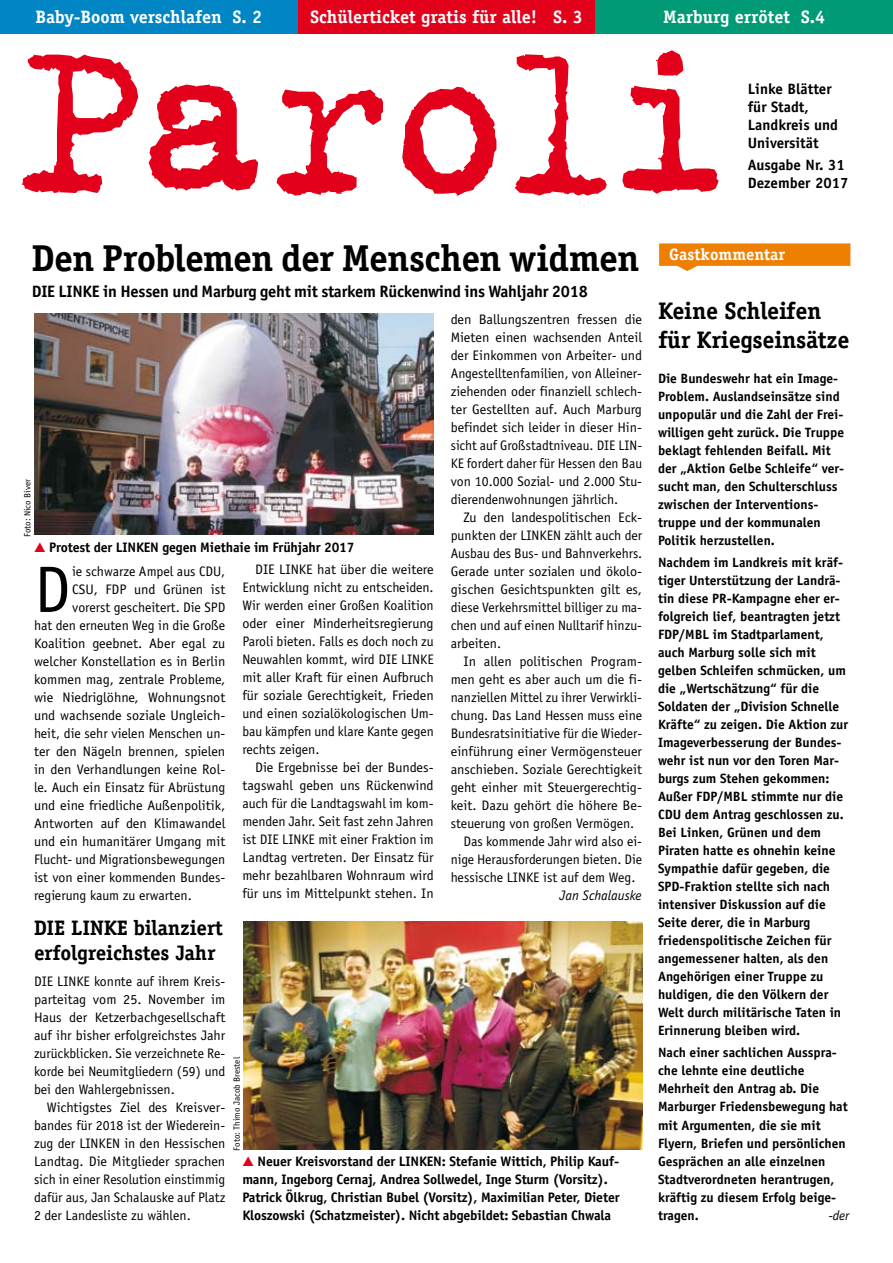
<style>
.page{position:relative;width:893px;height:1263px;background:#fff}
.page>*{position:absolute;margin:0;border:0;box-sizing:border-box;transform-origin:0 0}
.t1{font:65.85px "Officina Sans";color:#000}
.t2{font:700 37.5px "Officina Serif";letter-spacing:-.025em;color:#000}
.t3{font:700 24px/28.5px "Officina Serif";letter-spacing:-.01em;color:#000}
.t4{font:700 21px/25px "Officina Serif";letter-spacing:-.01em;color:#000}
.t5{font:700 18px "Officina Serif";color:#fff}
.t6{font:700 16.5px "Officina Sans";letter-spacing:-.015em;color:#000}
.t7{font:700 16.5px "Officina Serif";color:#fff}
.t8{font:700 15px/18px "Officina Sans";color:#000}
.t9{font:13.8px/18px "Officina Sans";color:#000;text-align:justify}
.t10{font:700 13.8px/18px "Officina Sans";letter-spacing:-.01em;color:#000}
.t11{font:italic 13.8px "Officina Sans";color:#000}
.t12{font:700 13.5px/18px "Officina Sans";color:#000}
.t13{font:italic 13.5px "Officina Sans";color:#000}
.t14{font:9px "Officina Sans";color:#000}
.s1{font-family:"European Pi Three";font-weight:400;color:#e2001a}
</style>
<div class="page">
<div style="left:298px;top:0;width:297px;height:34px;background:#e2001a"></div>
<div style="left:595px;top:0;width:298px;height:34px;background:#009b76"></div>
<div style="left:0;top:0;width:298px;height:34px;background:#0085c5"></div>
<svg style="left:22px;top:50px;width:697px;height:146px"></svg>
<svg style="left:659px;top:243px;width:191px;height:28px"></svg>
<img style="left:243px;top:921px;width:399px;height:229px">
<img style="left:34px;top:313px;width:400px;height:221px">
<h3 class="t5" style="left:35px;top:6px;width:228px">Baby-Boom verschlafen S. 2</h3>
<h3 class="t5" style="left:310px;top:6px;width:274px">Schülerticket gratis für alle! S. 3</h3>
<h3 class="t5" style="left:663px;top:6px;width:163px">Marburg errötet S.4</h3>
<p class="t8" style="left:748px;top:79px;width:92px">Linke Blätter für Stadt,<br>Landkreis und<br>Universität</p>
<p class="t8" style="left:748px;top:156px;width:102px">Ausgabe Nr. 31<br>Dezember 2017</p>
<h2 class="t2" style="left:32px;top:235px;width:609px">Den Problemen der Menschen widmen</h2>
<p class="t6" style="left:32px;top:281px;width:557px">DIE LINKE in Hessen und Marburg geht mit starkem Rückenwind ins Wahljahr 2018</p>
<p class="t14" style="left:22px;top:537px;width:59px;rotate:-90deg">Foto: Nico Biver</p>
<p class="t10" style="left:34px;top:538px;width:322px"><span class="s1">G</span> Protest der LINKEN gegen Miethaie im Frühjahr 2017</p>
<h1 class="t1" style="left:34px;top:551px;width:38px">D</h1>
<p class="t9" style="left:72px;top:562px;width:155px">ie schwarze Ampel aus CDU,</p>
<p class="t9" style="left:72px;top:580px;width:155px">CSU, FDP und Grünen ist</p>
<p class="t9" style="left:72px;top:598px;width:155px">vorerst gescheitert. Die SPD</p>
<p class="t9" style="left:34px;top:616px;width:193px">hat den erneuten Weg in die Große</p>
<p class="t9" style="left:34px;top:634px;width:193px">Koalition geebnet. Aber egal zu</p>
<p class="t9" style="left:34px;top:652px;width:193px">welcher Konstellation es in Berlin</p>
<p class="t9" style="left:34px;top:670px;width:193px">kommen mag, zentrale Probleme,</p>
<p class="t9" style="left:34px;top:688px;width:193px">wie Niedriglöhne, Wohnungsnot</p>
<p class="t9" style="left:34px;top:706px;width:193px">und wachsende soziale Ungleich-</p>
<p class="t9" style="left:34px;top:724px;width:193px">heit, die sehr vielen Menschen un-</p>
<p class="t9" style="left:34px;top:742px;width:193px">ter den Nägeln brennen, spielen</p>
<p class="t9" style="left:34px;top:760px;width:193px">in den Verhandlungen keine Rol-</p>
<p class="t9" style="left:34px;top:778px;width:193px">le. Auch ein Einsatz für Abrüstung</p>
<p class="t9" style="left:34px;top:796px;width:193px">und eine friedliche Außenpolitik,</p>
<p class="t9" style="left:34px;top:814px;width:193px">Antworten auf den Klimawandel</p>
<p class="t9" style="left:34px;top:832px;width:193px">und ein humanitärer Umgang mit</p>
<p class="t9" style="left:34px;top:850px;width:193px">Flucht- und Migrationsbewegungen</p>
<p class="t9" style="left:34px;top:868px;width:193px">ist von einer kommenden Bundes-</p>
<p class="t9" style="left:34px;top:886px;width:159px">regierung kaum zu erwarten.</p>
<h3 class="t4" style="left:34px;top:915px;width:190px">DIE LINKE bilanziert erfolgreichstes Jahr</h3>
<p class="t9" style="left:242px;top:560px;width:193px;text-indent:13px">DIE LINKE hat über die weitere Entwicklung nicht zu entscheiden.<br>Wir werden einer Großen Koalition oder einer Minderheitsregierung Paroli bieten. Falls es doch noch zu Neuwahlen kommt, wird DIE LINKE mit aller Kraft für einen Aufbruch für soziale Gerechtigkeit, Frieden und einen sozialökologischen Um&shy;bau kämpfen und klare Kante gegen rechts zeigen.</p>
<p class="t9" style="left:242px;top:758px;width:193px;text-indent:13px">Die Ergebnisse bei der Bundes&shy;tagswahl geben uns Rückenwind auch für die Landtagswahl im kom&shy;menden Jahr. Seit fast zehn Jahren ist DIE LINKE mit einer Fraktion im Landtag vertreten. Der Einsatz für mehr bezahlbaren Wohnraum wird für uns im Mittelpunkt stehen. In</p>
<p class="t9" style="left:451px;top:310px;width:193px">den Ballungszentren fressen die Mieten einen wachsenden Anteil der Einkommen von Arbeiter- und Angestelltenfamilien, von Alleiner&shy;ziehenden oder finanziell schlech&shy;ter Gestellten auf. Auch Marburg befindet sich leider in dieser Hin&shy;sicht auf Großstadtniveau. DIE LIN-KE fordert daher für Hessen den Bau von 10.000 Sozial- und 2.000 Stu&shy;dierendenwohnungen jährlich.</p>
<p class="t9" style="left:451px;top:508px;width:193px;text-indent:13px">Zu den landespolitischen Eck&shy;punkten der LINKEN zählt auch der Ausbau des Bus- und Bahnverkehrs.<br>Gerade unter sozialen und ökolo&shy;gischen Gesichtspunkten gilt es, diese Verkehrsmittel billiger zu ma&shy;chen und auf einen Nulltarif hinzu&shy;arbeiten.</p>
<p class="t9" style="left:463px;top:652px;width:180px">In allen politischen Program-</p>
<p class="t9" style="left:451px;top:670px;width:193px">men geht es aber auch um die fi-</p>
<p class="t9" style="left:451px;top:688px;width:193px">nanziellen Mittel zu ihrer Verwirkli-</p>
<p class="t9" style="left:451px;top:706px;width:193px">chung. Das Land Hessen muss eine</p>
<p class="t9" style="left:451px;top:724px;width:193px">Bundesratsinitiative für die Wieder-</p>
<p class="t9" style="left:451px;top:742px;width:193px">einführung einer Vermögensteuer</p>
<p class="t9" style="left:451px;top:760px;width:193px">anschieben. Soziale Gerechtigkeit</p>
<p class="t9" style="left:451px;top:778px;width:193px">geht einher mit Steuergerechtig-</p>
<p class="t9" style="left:451px;top:796px;width:193px">keit. Dazu gehört die höhere Be-</p>
<p class="t9" style="left:451px;top:814px;width:185px">steuerung von großen Vermögen.</p>
<p class="t9" style="left:463px;top:832px;width:180px">Das kommende Jahr wird also ei-</p>
<p class="t9" style="left:451px;top:850px;width:193px">nige Herausforderungen bieten. Die</p>
<p class="t9" style="left:451px;top:868px;width:186px">hessische LINKE ist auf dem Weg.</p>
<p class="t11" style="left:560px;top:887px;width:84px">Jan Schalauske</p>
<p class="t9" style="left:34px;top:973px;width:193px">DIE LINKE konnte auf ihrem Kreis&shy;parteitag vom 25. November im Haus der Ketzerbachgesellschaft auf ihr bisher erfolgreichstes Jahr zurückblicken. Sie verzeichnete Re&shy;korde bei Neumitgliedern (59) und bei den Wahlergebnissen.</p>
<p class="t9" style="left:34px;top:1099px;width:193px;text-indent:13px">Wichtigstes Ziel des Kreisver&shy;bandes für 2018 ist der Wiederein&shy;zug der LINKEN in den Hessischen Landtag. Die Mitglieder sprachen sich in einer Resolution einstimmig dafür aus, Jan Schalauske auf Platz 2 der Landesliste zu wählen.</p>
<p class="t14" style="left:231px;top:1151px;width:95px;rotate:-90deg">Foto: Thimo Jacob Brestel</p>
<p class="t10" style="left:242px;top:1152px;width:379px"><span class="s1">G</span> Neuer Kreisvorstand der LINKEN: Stefanie Wittich, Philip Kauf&shy;mann, Ingeborg Cernaj, Andrea Sollwedel, Inge Sturm (Vorsitz).<br>Patrick Ölkrug, Christian Bubel (Vorsitz), Maximilian Peter, Dieter Kloszowski (Schatzmeister). Nicht abgebildet: Sebastian Chwala</p>
<p class="t7" style="left:669px;top:244px;width:118px">Gastkommentar</p>
<h3 class="t3" style="left:658px;top:297px;width:193px">Keine Schleifen für Kriegseinsätze</h3>
<p class="t12" style="left:658px;top:369px;width:188px">Die Bundeswehr hat ein Image-<br>Problem. Auslandseinsätze sind unpopulär und die Zahl der Frei&shy;willigen geht zurück. Die Truppe beklagt fehlenden Beifall. Mit der „Aktion Gelbe Schleife“ ver&shy;sucht man, den Schulterschluss zwischen der Interventions&shy;truppe und der kommunalen<br>Politik herzustellen.</p>
<p class="t12" style="left:658px;top:553px;width:192px">Nachdem im Landkreis mit kräf&shy;tiger Unterstützung der Landrä&shy;tin diese PR-Kampagne eher er&shy;folgreich lief, beantragten jetzt<br>FDP/MBL im Stadtparlament, auch Marburg solle sich mit gelben Schleifen schmücken, um die „Wertschätzung“ für die<br>Soldaten der „Division Schnelle<br>Kräfte“ zu zeigen. Die Aktion zur<br>Imageverbesserung der Bundes&shy;wehr ist nun vor den Toren Mar&shy;burgs zum Stehen gekommen:<br>Außer FDP/MBL stimmte nur die<br>CDU dem Antrag geschlossen zu.<br>Bei Linken, Grünen und dem<br>Piraten hatte es ohnehin keine<br>Sympathie dafür gegeben, die<br>SPD-Fraktion stellte sich nach intensiver Diskussion auf die<br>Seite derer, die in Marburg friedenspolitische Zeichen für angemessener halten, als den<br>Angehörigen einer Truppe zu huldigen, die den Völkern der<br>Welt durch militärische Taten in<br>Erinnerung bleiben wird.</p>
<p class="t12" style="left:658px;top:1044px;width:191px">Nach einer sachlichen Ausspra&shy;che lehnte eine deutliche<br>Mehrheit den Antrag ab. Die<br>Marburger Friedensbewegung hat mit Argumenten, die sie mit<br>Flyern, Briefen und persönlichen<br>Gesprächen an alle einzelnen<br>Stadtverordneten herantrugen, kräftig zu diesem Erfolg beige&shy;tragen.</p>
<p class="t13" style="left:829px;top:1207px;width:22px">-der</p>
</div>
